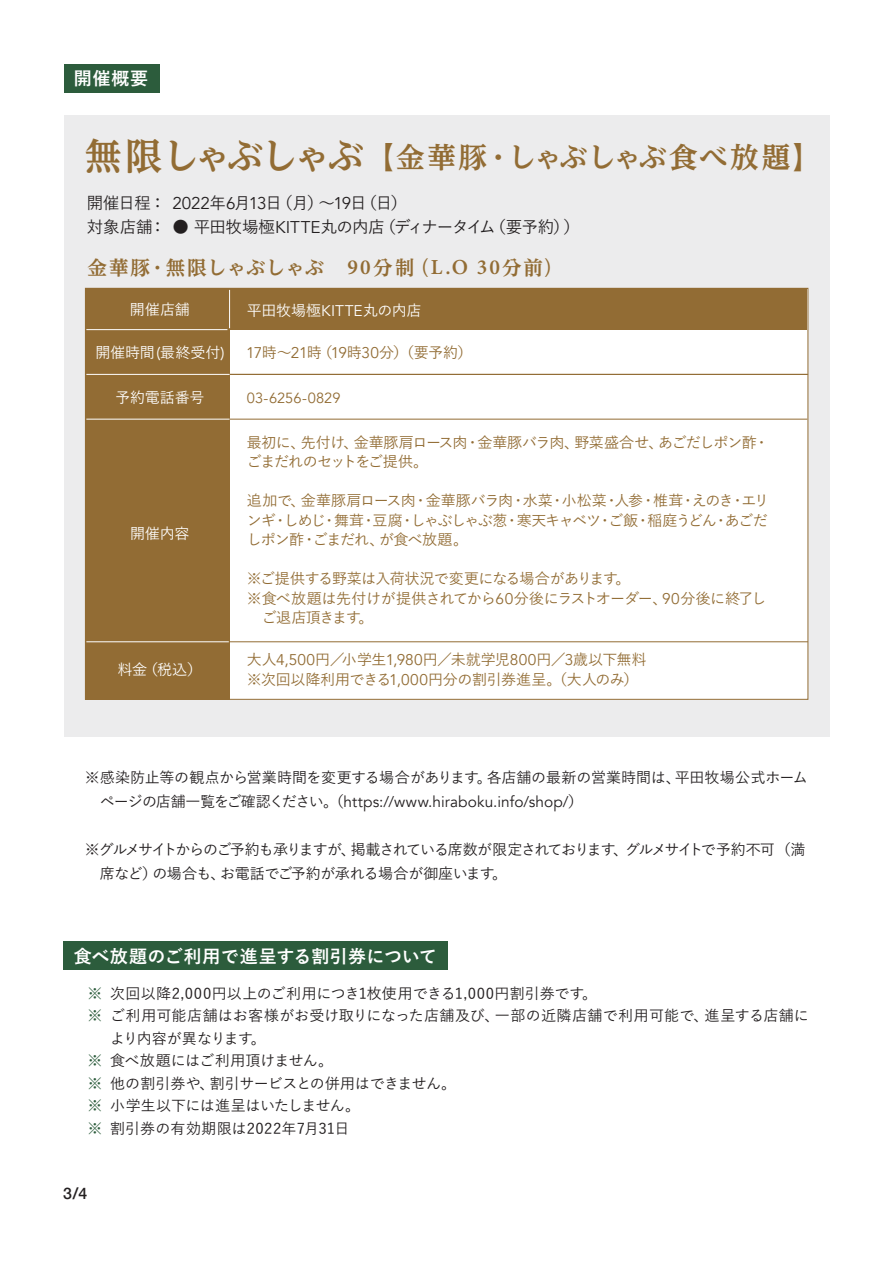
<style>
.page{position:relative;width:893px;height:1263px;background:#fff}
.page>*{position:absolute;margin:0;border:0;box-sizing:border-box;transform-origin:0 0}
.t1{font:700 28.5px "UD Reimin Pro";letter-spacing:.05em;color:#926c34}
.t2{font:700 19.5px "UD Reimin Pro";letter-spacing:.025em;color:#926c34}
.t3{font:700 18px "Yu Go";letter-spacing:.015em;color:#fff}
.t4{font:500 16.5px/24px "Yu Go";letter-spacing:-.03em;color:#231f20}
.t5{font:500 15.9px "Helvetica Neue";color:#231f20}
.t6{font:15.45px "Avenir";letter-spacing:.01em;color:#231f20}
.t7{font:500 15px/19.5px "Yu Go";letter-spacing:-.045em;color:#926c34}
.t8{font:500 15px/22.5px "Yu Go";letter-spacing:.005em;color:#231f20}
.t9{font:500 15px/24px "Yu Go";letter-spacing:-.075em;color:#231f20}
.t10{font:500 15px/19.5px "Yu Go";letter-spacing:-.015em;color:#926c34}
.t11{font:500 15px "Yu Go";letter-spacing:-.015em;color:#231f20}
.t12{font:500 15px "Yu Go";letter-spacing:-.01em;color:#fff}
.t13{font:700 15px/22.5px "Yu Go";color:#2c5c3c}
.t14{font:14.7px "Avenir";letter-spacing:.005em;color:#926c34}
.s1{font-size:36.9px}
.s2{font-family:"Avenir";font-weight:400;font-size:16.95px}
.s3{font-family:"Minion Pro";font-weight:600;font-size:21.45px}
.s4{font-family:"Avenir";font-weight:400;font-size:15.45px}
.s5{font-family:"Yu Go";font-weight:500;font-size:15px}
</style>
<div class="page">
<div style="left:64px;top:64px;width:95px;height:28px;background:#2c5c3c"></div>
<div style="left:64px;top:941px;width:384px;height:29px;background:#2c5c3c"></div>
<div style="left:64px;top:116px;width:765px;height:621px;background:#ececed"></div>
<div style="left:85px;top:288px;width:723px;height:411px;background:#fff"></div>
<div style="left:85px;top:290px;width:145px;height:409px;background:#926c34"></div>
<hr style="left:114px;top:419px;width:693px;height:1px;background:#926c34">
<hr style="left:114px;top:641px;width:694px;height:1px;background:#926c34">
<hr style="left:114px;top:374px;width:694px;height:1px;background:#926c34">
<div style="left:85px;top:288px;width:722px;height:42px;background:#926c34"></div>
<hr style="left:229px;top:290px;width:1px;height:38px;background:#fff">
<hr style="left:86px;top:419px;width:144px;height:1px;background:#fff">
<hr style="left:86px;top:329px;width:141px;height:1px;background:#fff">
<hr style="left:86px;top:374px;width:144px;height:1px;background:#fff">
<hr style="left:86px;top:641px;width:143px;height:1px;background:#fff">
<p class="t3" style="left:74px;top:69px;width:76px">開催概要</p>
<h1 class="t1" style="left:85px;top:134px;width:738px"><span class="s1">無限しゃぶしゃぶ</span>【金華豚・しゃぶしゃぶ食べ放題】</h1>
<p class="t4" style="left:87px;top:188px;width:495px">開催日程： <span class="s2">2022</span>年<span class="s2">6</span>月<span class="s2">13</span>日（月）～<span class="s2">19</span>日（日）<br>対象店舗： ● 平田牧場極<span class="s2">KITTE</span>丸の内店（ディナータイム（要予約））</p>
<h2 class="t2" style="left:88px;top:251px;width:477px">金華豚・無限しゃぶしゃぶ　<span class="s3">90</span>分制（<span class="s3">L.O 30</span>分前）</h2>
<p class="t12" style="left:130px;top:295px;width:61px">開催店舗</p>
<p class="t12" style="left:95px;top:338px;width:131px">開催時間<span class="s4">(</span>最終受付<span class="s4">)</span></p>
<p class="t12" style="left:115px;top:384px;width:91px">予約電話番号</p>
<p class="t12" style="left:247px;top:297px;width:176px">平田牧場極<span class="s4">KITTE</span>丸の内店</p>
<p class="t7" style="left:246px;top:340px;width:228px"><span class="s4">17</span>時～<span class="s4">21</span>時（<span class="s4">19</span>時<span class="s4">30</span>分）（要予約）</p>
<p class="t14" style="left:247px;top:389px;width:95px">03-6256-0829</p>
<p class="t12" style="left:130px;top:520px;width:61px">開催内容</p>
<p class="t12" style="left:118px;top:656px;width:86px">料金（税込）</p>
<p class="t7" style="left:247px;top:430px;width:524px">最初に、先付け、金華豚肩ロース肉・金華豚バラ肉、野菜盛合せ、あごだしポン酢・ごまだれのセットをご提供。</p>
<p class="t7" style="left:247px;top:489px;width:524px;text-align:justify">追加で、金華豚肩ロース肉・金華豚バラ肉・水菜・小松菜・人参・椎茸・えのき・エリンギ・しめじ・舞茸・豆腐・しゃぶしゃぶ葱・寒天キャベツ・ご飯・稲庭うどん・あごだしポン酢・ごまだれ、が食べ放題。</p>
<p class="t7" style="left:247px;top:567px;width:521px">※ご提供する野菜は入荷状況で変更になる場合があります。<br>※食べ放題は先付けが提供されてから<span class="s4">60</span>分後にラストオーダー、<span class="s4">90</span>分後に終了し　ご退店頂きます。</p>
<p class="t10" style="left:247px;top:648px;width:401px">大人<span class="s4">4,500</span>円／小学生<span class="s4">1,980</span>円／未就学児<span class="s4">800</span>円／<span class="s4">3</span>歳以下無料※次回以降利用できる<span class="s4">1,000</span>円分の割引券進呈。（大人のみ）</p>
<p class="t11" style="left:85px;top:764px;width:724px">※感染防止等の観点から営業時間を変更する場合があります。各店舗の最新の営業時間は、平田牧場公式ホーム</p>
<p class="t6" style="left:85px;top:793px;width:500px"><span class="s5">　ページの店舗一覧をご確認ください。（</span>https://www.hiraboku.info/shop/<span class="s5">）</span></p>
<p class="t9" style="left:85px;top:836px;width:722px">※グルメサイトからのご予約も承りますが、掲載されている席数が限定されております、グルメサイトで予約不可（満　席など）の場合も、お電話でご予約が承れる場合が御座います。</p>
<p class="t3" style="left:74px;top:946px;width:364px">食べ放題のご利用で進呈する割引券について</p>
<p class="t13" style="left:88px;top:982px;width:17px">※ ※</p>
<p class="t13" style="left:88px;top:1050px;width:17px;text-align:justify">※ ※ ※ ※</p>
<p class="t8" style="left:110px;top:980px;width:700px">次回以降2,000円以上のご利用につき1枚使用できる1,000円割引券です。<br>ご利用可能店舗はお客様がお受け取りになった店舗及び、一部の近隣店舗で利用可能で、進呈する店舗により内容が異なります。<br>食べ放題にはご利用頂けません。<br>他の割引券や、割引サービスとの併用はできません。<br>小学生以下には進呈はいたしません。<br>割引券の有効期限は2022年7月31日</p>
<p class="t5" style="left:63px;top:1180px;width:26px">3/4</p>
</div>
